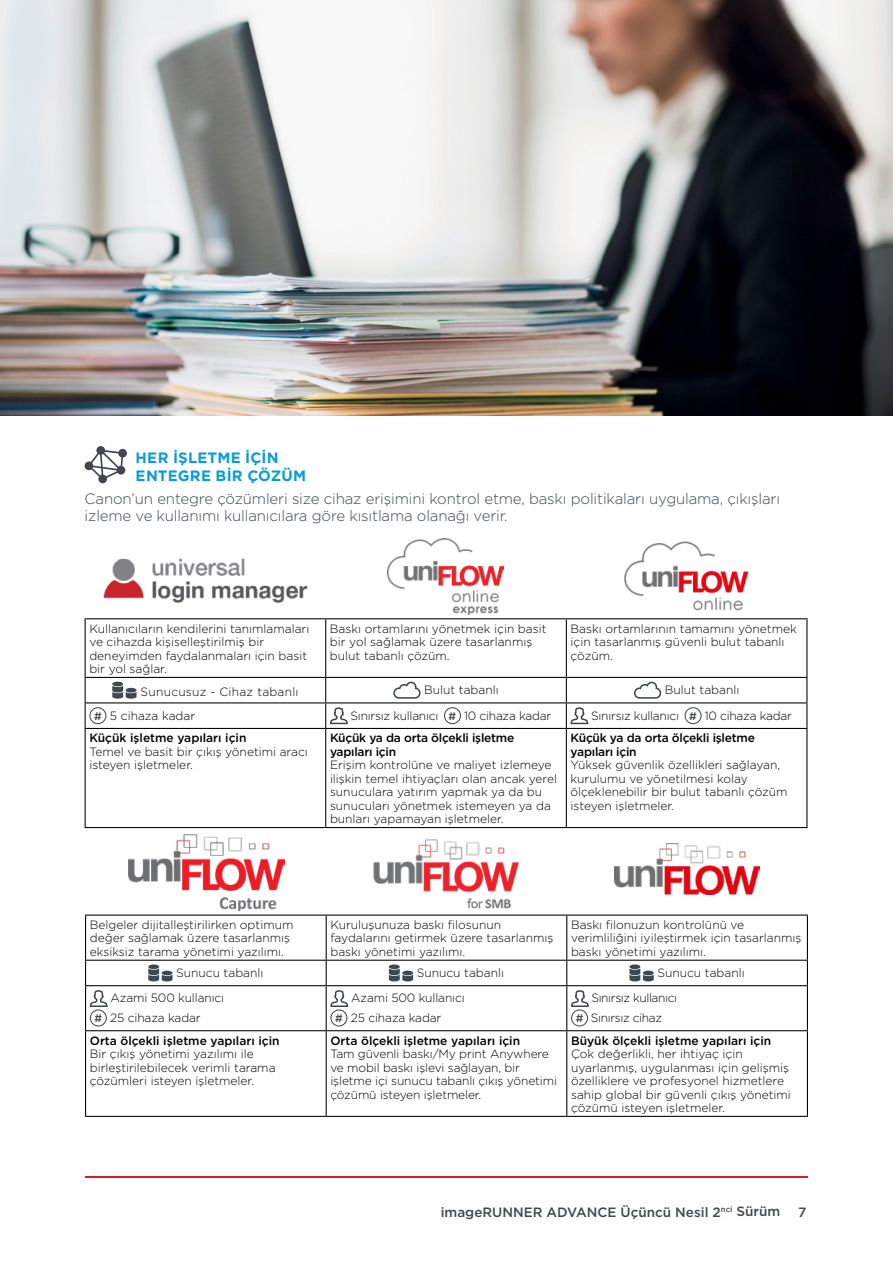
<style>
.page{position:relative;width:893px;height:1263px;background:#fff}
.page>*{position:absolute;margin:0;border:0;box-sizing:border-box;transform-origin:0 0}
.t1{font:300 15px/17.2px "Gotham";letter-spacing:-.01em;color:#40474f}
.t2{font:700 15px/17.2px "Gotham";letter-spacing:.015em;color:#0c9cd3}
.t3{font:500 13.5px "Gotham";color:#40474f}
.t4{font:300 12px/13.5px "Gotham";color:#000}
.t5{font:500 12px "Gotham";color:#000}
.t6{font:500 12px/13.5px "Gotham";letter-spacing:-.02em;color:#000}
.t7{font:300 12px "Gotham";letter-spacing:-.02em;color:#000}
.t8{font:300 12px/19.5px "Gotham";letter-spacing:-.03em;color:#000}
.t9{font:300 12px "Gotham";letter-spacing:.02em;color:#000}
.s1{font-weight:500;font-size:10.95px;color:#40474f}
</style>
<div class="page">
<hr style="left:85px;top:1176px;width:723px;height:2px;background:#e11b22">
<img style="left:0;top:0;width:893px;height:415px">
<svg style="left:85px;top:446px;width:42px;height:37px"></svg>
<hr style="left:85px;top:618px;width:241px;height:1px;background:#000">
<hr style="left:85px;top:619px;width:1px;height:58px;background:#000">
<hr style="left:326px;top:618px;width:240px;height:1px;background:#000">
<hr style="left:325px;top:619px;width:1px;height:58px;background:#000">
<hr style="left:566px;top:618px;width:241px;height:1px;background:#000">
<hr style="left:566px;top:619px;width:1px;height:58px;background:#000">
<hr style="left:806px;top:619px;width:1px;height:58px;background:#000">
<hr style="left:85px;top:677px;width:241px;height:1px;background:#000">
<hr style="left:326px;top:677px;width:240px;height:1px;background:#000">
<hr style="left:566px;top:677px;width:241px;height:1px;background:#000">
<hr style="left:85px;top:702px;width:241px;height:1px;background:#000">
<hr style="left:326px;top:702px;width:240px;height:1px;background:#000">
<hr style="left:566px;top:702px;width:241px;height:1px;background:#000">
<svg style="left:806px;top:678px;width:1px;height:50px"></svg>
<hr style="left:85px;top:728px;width:241px;height:1px;background:#000">
<hr style="left:85px;top:729px;width:1px;height:98px;background:#000">
<hr style="left:326px;top:728px;width:240px;height:1px;background:#000">
<hr style="left:325px;top:729px;width:1px;height:98px;background:#000">
<hr style="left:566px;top:728px;width:241px;height:1px;background:#000">
<hr style="left:566px;top:729px;width:1px;height:98px;background:#000">
<hr style="left:806px;top:729px;width:1px;height:98px;background:#000">
<hr style="left:85px;top:827px;width:241px;height:1px;background:#000">
<hr style="left:326px;top:827px;width:240px;height:1px;background:#000">
<hr style="left:566px;top:827px;width:241px;height:1px;background:#000">
<img style="left:103px;top:558px;width:205px;height:45px">
<img style="left:388px;top:538px;width:116px;height:76px">
<img style="left:624px;top:541px;width:125px;height:70px">
<svg style="left:112px;top:682px;width:25px;height:17px"></svg>
<svg style="left:393px;top:682px;width:28px;height:17px"></svg>
<svg style="left:634px;top:682px;width:27px;height:17px"></svg>
<svg style="left:85px;top:678px;width:21px;height:50px"></svg>
<svg style="left:325px;top:678px;width:23px;height:50px"></svg>
<svg style="left:444px;top:707px;width:17px;height:17px"></svg>
<svg style="left:566px;top:678px;width:23px;height:50px"></svg>
<svg style="left:685px;top:707px;width:17px;height:17px"></svg>
<hr style="left:85px;top:914px;width:241px;height:2px;background:#000">
<hr style="left:85px;top:916px;width:1px;height:44px;background:#000">
<hr style="left:326px;top:914px;width:241px;height:2px;background:#000">
<hr style="left:326px;top:916px;width:1px;height:44px;background:#000">
<hr style="left:567px;top:914px;width:241px;height:2px;background:#000">
<hr style="left:566px;top:916px;width:1px;height:44px;background:#000">
<hr style="left:807px;top:916px;width:1px;height:44px;background:#000">
<hr style="left:85px;top:960px;width:241px;height:1px;background:#000">
<hr style="left:326px;top:960px;width:241px;height:1px;background:#000">
<hr style="left:567px;top:960px;width:241px;height:1px;background:#000">
<svg style="left:807px;top:961px;width:1px;height:24px"></svg>
<hr style="left:85px;top:985px;width:241px;height:1px;background:#000">
<hr style="left:85px;top:986px;width:1px;height:44px;background:#000">
<hr style="left:326px;top:985px;width:241px;height:1px;background:#000">
<hr style="left:326px;top:986px;width:1px;height:44px;background:#000">
<hr style="left:567px;top:985px;width:241px;height:1px;background:#000">
<hr style="left:566px;top:986px;width:1px;height:44px;background:#000">
<hr style="left:807px;top:986px;width:1px;height:44px;background:#000">
<hr style="left:85px;top:1030px;width:241px;height:1px;background:#000">
<hr style="left:85px;top:1031px;width:1px;height:85px;background:#000">
<hr style="left:326px;top:1030px;width:241px;height:1px;background:#000">
<hr style="left:326px;top:1031px;width:1px;height:85px;background:#000">
<hr style="left:567px;top:1030px;width:241px;height:1px;background:#000">
<hr style="left:566px;top:1031px;width:1px;height:85px;background:#000">
<hr style="left:807px;top:1031px;width:1px;height:85px;background:#000">
<hr style="left:85px;top:1116px;width:241px;height:1px;background:#000">
<hr style="left:326px;top:1116px;width:241px;height:1px;background:#000">
<hr style="left:567px;top:1116px;width:241px;height:1px;background:#000">
<img style="left:128px;top:834px;width:157px;height:77px">
<img style="left:373px;top:839px;width:146px;height:70px">
<img style="left:615px;top:843px;width:144px;height:52px">
<svg style="left:148px;top:964px;width:25px;height:17px"></svg>
<svg style="left:389px;top:964px;width:24px;height:17px"></svg>
<svg style="left:629px;top:964px;width:25px;height:17px"></svg>
<svg style="left:85px;top:961px;width:23px;height:65px"></svg>
<svg style="left:326px;top:961px;width:23px;height:65px"></svg>
<svg style="left:566px;top:961px;width:23px;height:65px"></svg>
<p class="t2" style="left:136px;top:449px;width:172px">HER IŞLETME IÇIN<br>ENTEGRE BIR ÇÖZÜM</p>
<p class="t1" style="left:85px;top:489px;width:697px">Canon’un entegre çözümleri size cihaz erişimini kontrol etme, baskı politikaları uygulama, çıkışları izleme ve kullanımı kullanıcılara göre kısıtlama olanağı verir.</p>
<p class="t4" style="left:89px;top:621px;width:221px">Kullanıcıların kendilerini tanımlamaları ve cihazda kişiselleştirilmiş bir deneyimden faydalanmaları için basit bir yol sağlar.</p>
<p class="t4" style="left:330px;top:621px;width:218px">Baskı ortamlarını yönetmek için basit bir yol sağlamak üzere tasarlanmış bulut tabanlı çözüm.</p>
<p class="t4" style="left:571px;top:621px;width:228px">Baskı ortamlarının tamamını yönetmek için tasarlanmış güvenli bulut tabanlı çözüm.</p>
<p class="t9" style="left:141px;top:684px;width:159px">Sunucusuz - Cihaz tabanlı</p>
<p class="t4" style="left:424px;top:683px;width:76px">Bulut tabanlı</p>
<p class="t4" style="left:665px;top:683px;width:76px">Bulut tabanlı</p>
<p class="t4" style="left:94px;top:708px;width:103px"><span class="s1">#</span> 5 cihaza kadar</p>
<p class="t7" style="left:350px;top:708px;width:202px">Sınırsız kullanıcı <span class="s1">#</span> 10 cihaza kadar</p>
<p class="t7" style="left:591px;top:708px;width:202px">Sınırsız kullanıcı <span class="s1">#</span> 10 cihaza kadar</p>
<p class="t5" style="left:89px;top:730px;width:159px">Küçük işletme yapıları için</p>
<p class="t4" style="left:89px;top:744px;width:220px">Temel ve basit bir çıkış yönetimi aracı isteyen işletmeler.</p>
<p class="t6" style="left:330px;top:731px;width:186px">Küçük ya da orta ölçekli işletme yapıları için</p>
<p class="t4" style="left:330px;top:758px;width:229px">Erişim kontrolüne ve maliyet izlemeye ilişkin temel ihtiyaçları olan ancak yerel sunuculara yatırım yapmak ya da bu sunucuları yönetmek istemeyen ya da bunları yapamayan işletmeler.</p>
<p class="t6" style="left:571px;top:731px;width:186px">Küçük ya da orta ölçekli işletme yapıları için</p>
<p class="t4" style="left:571px;top:758px;width:218px">Yüksek güvenlik özellikleri sağlayan, kurulumu ve yönetilmesi kolay ölçeklenebilir bir bulut tabanlı çözüm isteyen işletmeler.</p>
<p class="t4" style="left:90px;top:918px;width:205px">Belgeler dijitalleştirilirken optimum değer sağlamak üzere tasarlanmış eksiksiz tarama yönetimi yazılımı.</p>
<p class="t4" style="left:330px;top:918px;width:225px">Kuruluşunuza baskı filosunun faydalarını getirmek üzere tasarlanmış baskı yönetimi yazılımı.</p>
<p class="t4" style="left:571px;top:918px;width:232px">Baskı filonuzun kontrolünü ve verimliliğini iyileştirmek için tasarlanmış baskı yönetimi yazılımı.</p>
<p class="t4" style="left:176px;top:966px;width:89px">Sunucu tabanlı</p>
<p class="t4" style="left:417px;top:966px;width:89px">Sunucu tabanlı</p>
<p class="t4" style="left:657px;top:966px;width:89px">Sunucu tabanlı</p>
<p class="t4" style="left:94px;top:988px;width:131px;line-height:19.5px;text-indent:16px">Azami 500 kullanıcı <span class="s1">#</span> 25 cihaza kadar</p>
<p class="t4" style="left:335px;top:988px;width:131px;line-height:19.5px;text-indent:16px">Azami 500 kullanıcı <span class="s1">#</span> 25 cihaza kadar</p>
<p class="t8" style="left:576px;top:988px;width:103px;text-indent:16px">Sınırsız kullanıcı <span class="s1">#</span> Sınırsız cihaz</p>
<p class="t5" style="left:90px;top:1032px;width:191px">Orta ölçekli işletme yapıları için</p>
<p class="t4" style="left:90px;top:1047px;width:187px">Bir çıkış yönetimi yazılımı ile birleştirilebilecek verimli tarama çözümleri isteyen işletmeler.</p>
<p class="t5" style="left:330px;top:1032px;width:191px">Orta ölçekli işletme yapıları için</p>
<p class="t4" style="left:330px;top:1047px;width:228px">Tam güvenli baskı/My print Anywhere ve mobil baskı işlevi sağlayan, bir işletme içi sunucu tabanlı çıkış yönetimi çözümü isteyen işletmeler.</p>
<p class="t5" style="left:571px;top:1032px;width:202px">Büyük ölçekli işletme yapıları için</p>
<p class="t4" style="left:571px;top:1047px;width:221px">Çok değerlikli, her ihtiyaç için uyarlanmış, uygulanması için gelişmiş özelliklere ve profesyonel hizmetlere sahip global bir güvenli çıkış yönetimi çözümü isteyen işletmeler.</p>
<p class="t3" style="left:441px;top:1203px;width:341px">imageRUNNER ADVANCE Üçüncü Nesil 2<sup>nci</sup> Sürüm</p>
<p class="t3" style="left:798px;top:1203px;width:10px">7</p>
</div>
